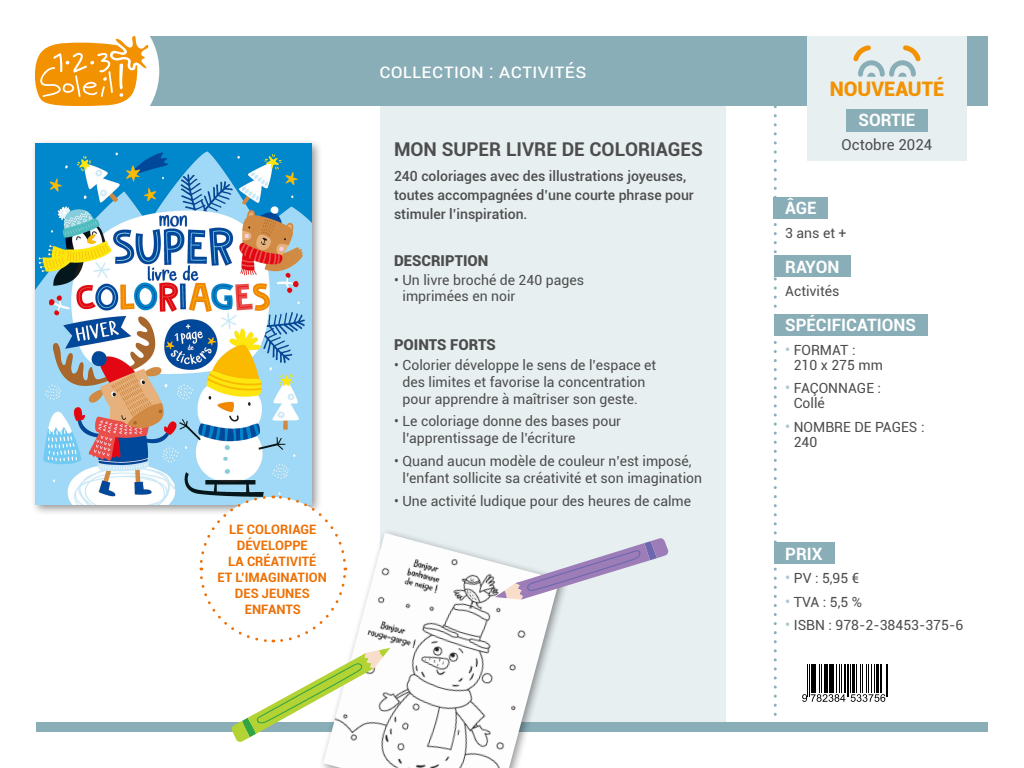
<style>
.page{position:relative;width:1024px;height:768px;background:#fff}
.page>*{position:absolute;margin:0;border:0;box-sizing:border-box;transform-origin:0 0}
.collection-bandeau{font:20px "Roboto";color:#fff}
.t1{font:900 20px "Roboto";color:#f39200}
.titre_album{font:700 19px "Roboto";color:#4d4d4d}
.titre_age_rayon_illustrateur_spécificati{font:700 17px "Roboto";color:#fff}
.description_points_forts{font:900 15px "Roboto";color:#4d4d4d}
.mois_année{font:15px "Roboto";color:#4d4d4d}
.texte_âge_rayon_illustrateur_spéc_prix{font:14px/17px "Roboto";color:#4d4d4d}
.résumé_du_livre{font:500 14px/19px "Roboto";color:#4d4d4d}
.titre_bulle{font:700 13px/16px "Roboto";color:#ed7004;text-align:center}
.s1{font-size:15px;color:#acc6cd}
</style>
<div class="page">
<div style="left:31px;top:139px;width:292px;height:377px;background:#000;opacity:.42"></div>
<img style="left:36px;top:144px;width:276px;height:361px">
<div style="left:380px;top:106px;width:346px;height:616px;background:#e7eff1"></div>
<div style="left:36px;top:36px;width:952px;height:70px;background:#89aeb7"></div>
<div style="left:36px;top:722px;width:952px;height:10px;background:#89aeb7"></div>
<div style="left:20px;top:2px;width:139px;height:138px;background:#fff;border-radius:50%"></div>
<svg style="left:774px;top:107px;width:3px;height:609px"></svg>
<div style="left:774px;top:197px;width:54px;height:21px;background:#89aeb7"></div>
<div style="left:774px;top:256px;width:77px;height:21px;background:#89aeb7"></div>
<div style="left:774px;top:314px;width:153px;height:21px;background:#89aeb7"></div>
<div style="left:774px;top:543px;width:60px;height:21px;background:#89aeb7"></div>
<svg style="left:35px;top:36px;width:114px;height:70px"></svg>
<svg style="left:802px;top:664px;width:83px;height:38px"></svg>
<hr style="left:886px;top:664px;width:1px;height:33px;background:#000">
<hr style="left:888px;top:664px;width:1px;height:33px;background:#000">
<div style="left:318px;top:528px;width:251px;height:240px;background:#000;opacity:.42"></div>
<img style="left:323px;top:533px;width:236px;height:235px">
<div style="left:807px;top:36px;width:160px;height:124px;background:#e7eff1"></div>
<svg style="left:853px;top:45px;width:68px;height:32px"></svg>
<div style="left:846px;top:109px;width:82px;height:22px;background:#89aeb7"></div>
<svg style="left:198px;top:494px;width:192px;height:249px"></svg>
<svg style="left:495px;top:538px;width:174px;height:62px"></svg>
<p class="titre_bulle" style="left:218px;top:521px;width:111px">LE COLORIAGE<br>DÉVELOPPE<br>LA CRÉATIVITÉ<br>ET L’IMAGINATION<br>DES JEUNES<br>ENFANTS</p>
<p class="collection-bandeau" style="left:380px;top:57px;width:209px">Collection : activités</p>
<p class="titre_album" style="left:394px;top:136px;width:310px">MON SUPER LIVRE DE COLORIAGES</p>
<p class="résumé_du_livre" style="left:394px;top:166px;width:301px">240 coloriages avec des illustrations joyeuses, toutes accompagnées d’une courte phrase pour stimuler l’inspiration.</p>
<p class="description_points_forts" style="left:394px;top:250px;width:96px">DESCRIPTION</p>
<p class="texte_âge_rayon_illustrateur_spéc_prix" style="left:403px;top:271px;width:183px;line-height:16px;text-indent:-9px">• Un livre broché de 240 pages imprimées en noir</p>
<p class="description_points_forts" style="left:394px;top:334px;width:103px">POINTS FORTS</p>
<p class="texte_âge_rayon_illustrateur_spéc_prix" style="left:403px;top:356px;width:255px;text-indent:-9px">• Colorier développe le sens de l’espace et des limites et favorise la concentration pour apprendre à maîtriser son geste.</p>
<p class="texte_âge_rayon_illustrateur_spéc_prix" style="left:403px;top:412px;width:220px;text-indent:-9px">• Le coloriage donne des bases pour l’apprentissage de l’écriture</p>
<p class="texte_âge_rayon_illustrateur_spéc_prix" style="left:403px;top:452px;width:301px;text-indent:-9px">• Quand aucun modèle de couleur n’est imposé, l’enfant sollicite sa créativité et son imagination</p>
<p class="texte_âge_rayon_illustrateur_spéc_prix" style="left:394px;top:492px;width:299px">• Une activité ludique pour des heures de calme</p>
<p class="t1" style="left:830px;top:75px;width:116px">NOUVEAUTÉ</p>
<p class="titre_age_rayon_illustrateur_spécificati" style="left:859px;top:108px;width:58px">SORTIE</p>
<p class="mois_année" style="left:842px;top:135px;width:92px">Octobre 2024</p>
<p class="titre_age_rayon_illustrateur_spécificati" style="left:785px;top:196px;width:33px">ÂGE</p>
<p class="texte_âge_rayon_illustrateur_spéc_prix" style="left:785px;top:224px;width:63px">3 ans et +</p>
<p class="titre_age_rayon_illustrateur_spécificati" style="left:785px;top:254px;width:56px">RAYON</p>
<p class="texte_âge_rayon_illustrateur_spéc_prix" style="left:785px;top:282px;width:56px">Activités</p>
<p class="titre_age_rayon_illustrateur_spécificati" style="left:785px;top:313px;width:132px">SPÉCIFICATIONS</p>
<p class="texte_âge_rayon_illustrateur_spéc_prix" style="left:794px;top:342px;width:91px;line-height:15px;text-indent:-9px"><span class="s1">•</span> FORMAT :<br>210 x 275 mm</p>
<p class="texte_âge_rayon_illustrateur_spéc_prix" style="left:794px;top:380px;width:89px;line-height:15px;text-indent:-9px"><span class="s1">•</span> FAÇONNAGE :<br>Collé</p>
<p class="texte_âge_rayon_illustrateur_spéc_prix" style="left:794px;top:419px;width:132px;line-height:15px;text-indent:-9px"><span class="s1">•</span> NOMBRE DE PAGES :<br>240</p>
<p class="titre_age_rayon_illustrateur_spécificati" style="left:785px;top:542px;width:39px">PRIX</p>
<p class="texte_âge_rayon_illustrateur_spéc_prix" style="left:785px;top:569px;width:76px"><span class="s1">•</span> PV : 5,95 €</p>
<p class="texte_âge_rayon_illustrateur_spéc_prix" style="left:785px;top:593px;width:78px"><span class="s1">•</span> TVA : 5,5 %</p>
<p class="texte_âge_rayon_illustrateur_spéc_prix" style="left:785px;top:616px;width:180px"><span class="s1">•</span> ISBN : 978-2-38453-375-6</p>
</div>
